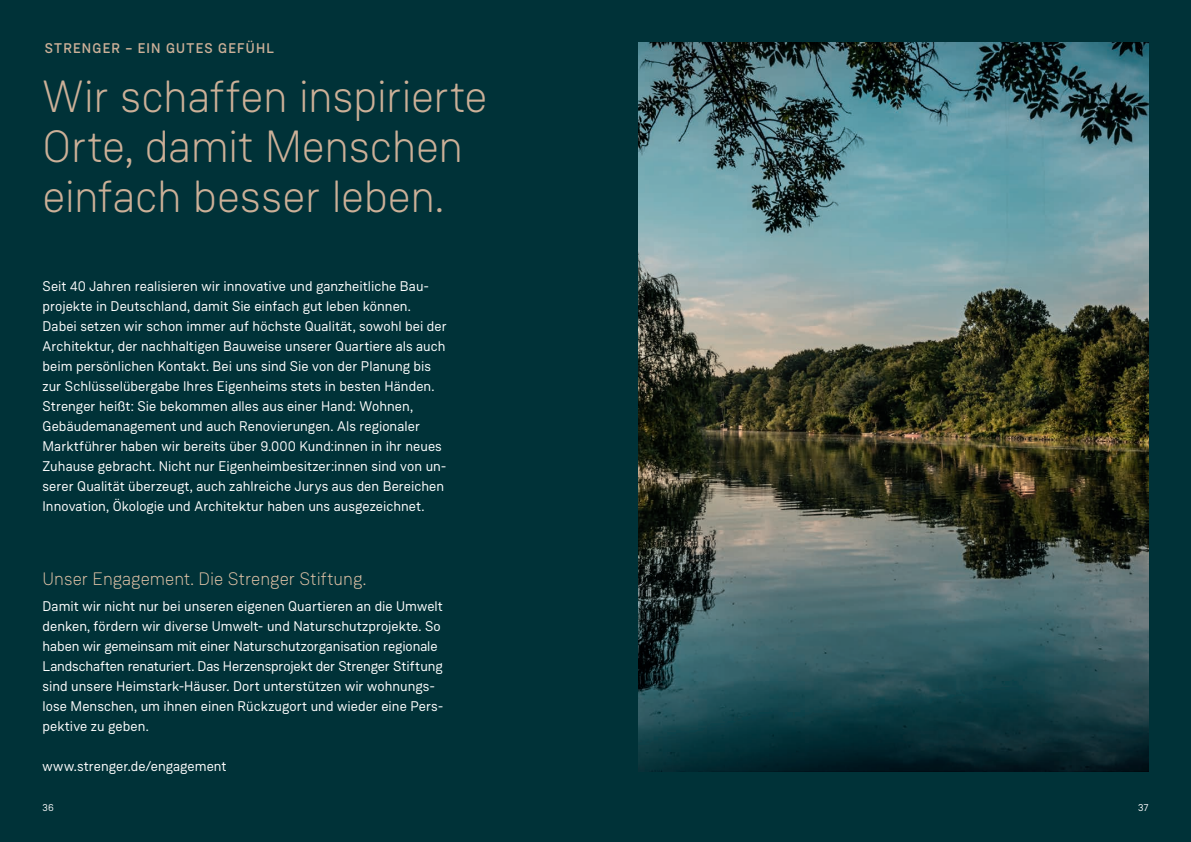
<style>
.page{position:relative;width:1191px;height:842px;background:#fff}
.page>*{position:absolute;margin:0;border:0;box-sizing:border-box;transform-origin:0 0}
.t1{font:300 45px/50px "Weissenhof Grotesk";letter-spacing:-.01em;color:#ccb098}
.t2{font:300 18px "Weissenhof Grotesk";color:#e1c3a7}
.t3{font:14px/20px "Weissenhof Grotesk";color:#fff}
.t4{font:500 14px "Weissenhof Grotesk";letter-spacing:.08em;color:#ccb098}
.t5{font:10px "Weissenhof Grotesk";color:#fff}
</style>
<div class="page">
<div style="left:595px;top:0;width:596px;height:842px;background:#003238"></div>
<div style="left:0;top:0;width:595px;height:842px;background:#003238"></div>
<img style="left:638px;top:43px;width:510px;height:728px">
<p class="t4" style="left:45px;top:40px;width:230px">STRENGER – EIN GUTES GEFÜHL</p>
<h1 class="t1" style="left:43px;top:71px;width:447px">Wir schaffen inspirierte<br>Orte, damit Menschen einfach besser leben.</h1>
<p class="t3" style="left:43px;top:276px;width:406px">Seit 40 Jahren realisieren wir innovative und ganzheitliche Bau&shy;projekte in Deutschland, damit Sie einfach gut leben können.<br>Dabei setzen wir schon immer auf höchste Qualität, sowohl bei der Architektur, der nachhaltigen Bauweise unserer Quartiere als auch beim persönlichen Kontakt. Bei uns sind Sie von der Planung bis zur Schlüsselübergabe Ihres Eigenheims stets in besten Händen.<br>Strenger heißt: Sie bekommen alles aus einer Hand: Wohnen, Gebäudemanagement und auch Renovierungen. Als regionaler Marktführer haben wir bereits über 9.000 Kund:innen in ihr neues Zuhause gebracht. Nicht nur Eigenheimbesitzer:innen sind von un&shy;serer Qualität überzeugt, auch zahlreiche Jurys aus den Bereichen Innovation, Ökologie und Architektur haben uns ausgezeichnet.</p>
<p class="t2" style="left:43px;top:568px;width:325px">Unser Engagement. Die Strenger Stiftung.</p>
<p class="t3" style="left:43px;top:596px;width:402px">Damit wir nicht nur bei unseren eigenen Quartieren an die Umwelt denken, fördern wir diverse Umwelt- und Naturschutzprojekte. So haben wir gemeinsam mit einer Naturschutzorganisation regionale Landschaften renaturiert. Das Herzensprojekt der Strenger Stiftung sind unsere Heimstark-Häuser. Dort unterstützen wir wohnungs&shy;lose Menschen, um ihnen einen Rückzugort und wieder eine Pers&shy;pektive zu geben.</p>
<p class="t3" style="left:43px;top:756px;width:185px">www.strenger.de/engagement</p>
<p class="t5" style="left:43px;top:801px;width:13px">36</p>
<p class="t5" style="left:1138px;top:801px;width:12px">37</p>
</div>
